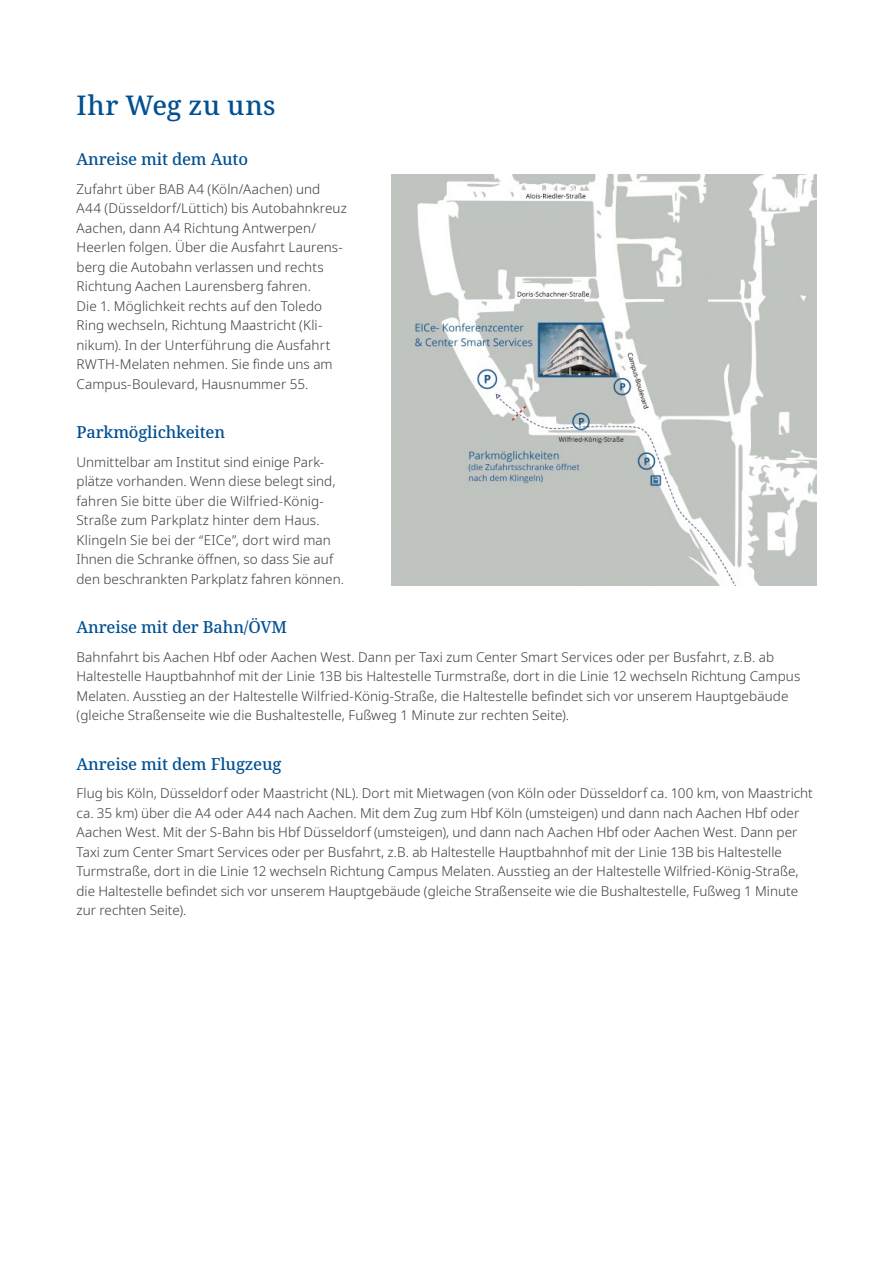
<style>
.page{position:relative;width:893px;height:1263px;background:#fff}
.page>*{position:absolute;margin:0;border:0;box-sizing:border-box;transform-origin:0 0}
.t1{font:500 27px "Noto Serif";letter-spacing:.015em;color:#005092}
.t2{font:500 16.5px "Noto Serif";letter-spacing:-.01em;color:#005092}
.t3{font:300 13.5px/19.5px "Noto Sans";letter-spacing:.005em;color:#3c3c3b}
</style>
<div class="page">
<img style="left:391px;top:174px;width:425px;height:412px">
<h1 class="t1" style="left:77px;top:87px;width:201px">Ihr Weg zu uns</h1>
<p class="t2" style="left:77px;top:148px;width:173px">Anreise mit dem Auto</p>
<p class="t3" style="left:77px;top:179px;width:272px">Zufahrt über BAB A4 (Köln/Aachen) und A44 (Düsseldorf/Lüttich) bis Autobahnkreuz Aachen, dann A4 Richtung Antwerpen/ Heerlen folgen. Über die Ausfahrt Laurens&shy;berg die Autobahn verlassen und rechts Richtung Aachen Laurensberg fahren.<br>Die 1. Möglichkeit rechts auf den Toledo Ring wechseln, Richtung Maastricht (Kli&shy;nikum). In der Unterführung die Ausfahrt RWTH-Melaten nehmen. Sie finde uns am Campus-Boulevard, Hausnummer 55.</p>
<p class="t2" style="left:77px;top:421px;width:150px">Parkmöglichkeiten</p>
<p class="t3" style="left:77px;top:452px;width:269px">Unmittelbar am Institut sind einige Park&shy;plätze vorhanden. Wenn diese belegt sind, fahren Sie bitte über die Wilfried-König-Straße zum Parkplatz hinter dem Haus.<br>Klingeln Sie bei der “EICe”, dort wird man Ihnen die Schranke öffnen, so dass Sie auf den beschrankten Parkplatz fahren können.</p>
<p class="t2" style="left:77px;top:616px;width:212px">Anreise mit der Bahn/ÖVM</p>
<p class="t3" style="left:77px;top:647px;width:725px">Bahnfahrt bis Aachen Hbf oder Aachen West. Dann per Taxi zum Center Smart Services oder per Busfahrt, z.B. ab Haltestelle Hauptbahnhof mit der Linie 13B bis Haltestelle Turmstraße, dort in die Linie 12 wechseln Richtung Campus Melaten. Ausstieg an der Haltestelle Wilfried-König-Straße, die Haltestelle befindet sich vor unserem Hauptgebäude (gleiche Straßenseite wie die Bushaltestelle, Fußweg 1 Minute zur rechten Seite).</p>
<p class="t2" style="left:77px;top:752px;width:206px">Anreise mit dem Flugzeug</p>
<p class="t3" style="left:77px;top:784px;width:738px">Flug bis Köln, Düsseldorf oder Maastricht (NL). Dort mit Mietwagen (von Köln oder Düsseldorf ca. 100 km, von Maastricht ca. 35 km) über die A4 oder A44 nach Aachen. Mit dem Zug zum Hbf Köln (umsteigen) und dann nach Aachen Hbf oder Aachen West. Mit der S-Bahn bis Hbf Düsseldorf (umsteigen), und dann nach Aachen Hbf oder Aachen West. Dann per Taxi zum Center Smart Services oder per Busfahrt, z.B. ab Haltestelle Hauptbahnhof mit der Linie 13B bis Haltestelle Turmstraße, dort in die Linie 12 wechseln Richtung Campus Melaten. Ausstieg an der Haltestelle Wilfried-König-Straße, die Haltestelle befindet sich vor unserem Hauptgebäude (gleiche Straßenseite wie die Bushaltestelle, Fußweg 1 Minute zur rechten Seite).</p>
</div>
